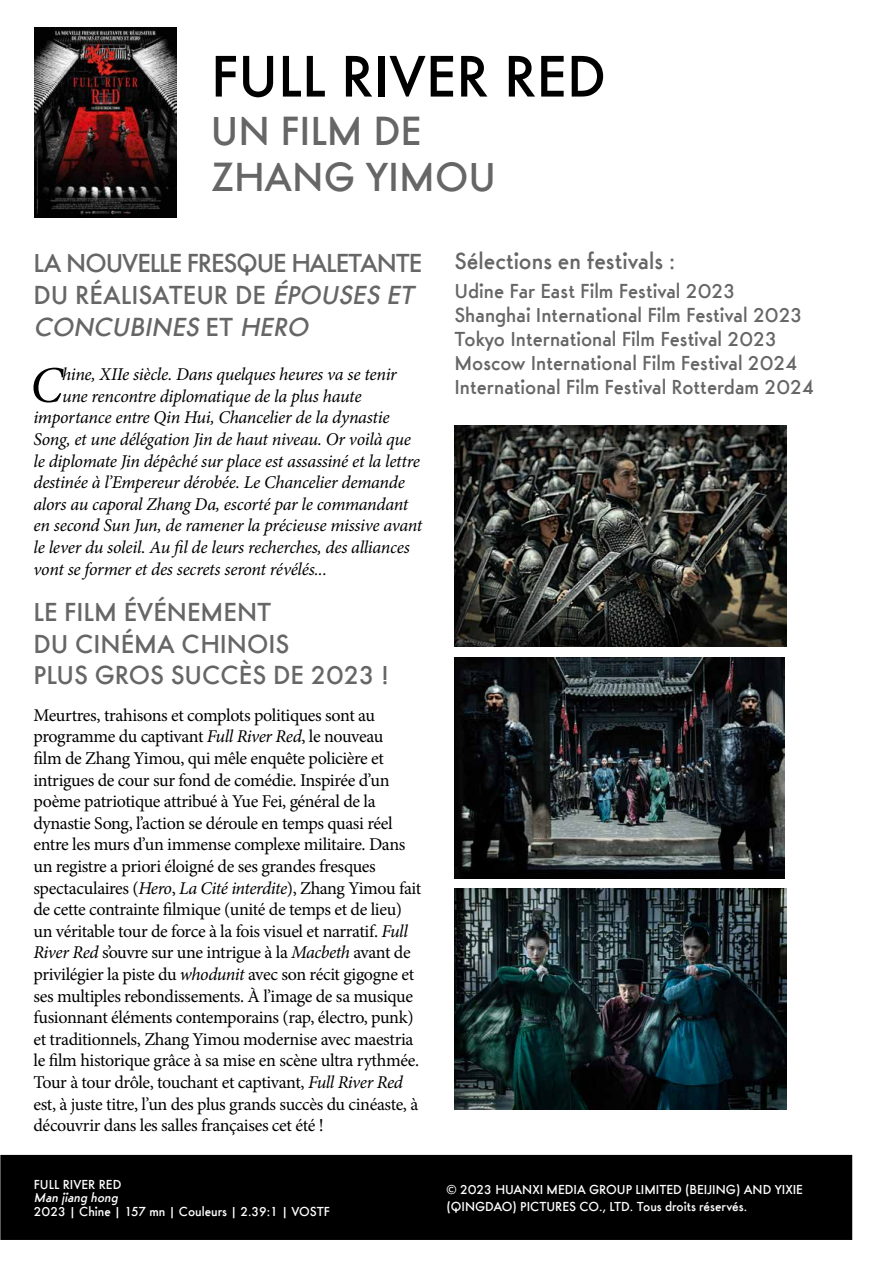
<style>
.page{position:relative;width:893px;height:1263px;background:#fff}
.page>*{position:absolute;margin:0;border:0;box-sizing:border-box;transform-origin:0 0}
.t1{font:500 60.9px "Futura Ridendo";color:#000}
.t2{font:italic 51.3px "Minion Pro";color:#000}
.t3{font:500 42.15px/46.5px "Futura Ridendo";color:#656665}
.t4{font:500 27px/32px "Futura Ridendo";color:#656665;text-align:justify}
.t5{font:500 24px "Futura Ridendo";color:#656665}
.t6{font:500 21px/24px "Futura Ridendo";color:#656665}
.t7{font:18px/21.6px "Minion Pro";letter-spacing:-.02em;color:#000}
.t8{font:italic 18px "Minion Pro";letter-spacing:-.015em;color:#000}
.t9{font:500 13.5px/16.5px "Futura Ridendo";color:#fff}
.t10{font:italic 500 13.5px "Futura Ridendo";color:#fff}
.s1{font-style:italic}
</style>
<div class="page">
<img style="left:455px;top:426px;width:331px;height:221px">
<img style="left:34px;top:28px;width:143px;height:190px">
<img style="left:454px;top:657px;width:330px;height:221px">
<img style="left:454px;top:888px;width:332px;height:221px">
<div style="left:1px;top:1156px;width:850px;height:83px;background:#000"></div>
<div style="left:0;top:1155px;width:852px;height:85px;border:2px solid #000"></div>
<h1 class="t1" style="left:211px;top:41px;width:397px">FULL RIVER RED</h1>
<h3 class="t3" style="left:211px;top:107px;width:287px">UN FILM DE<br>ZHANG YIMOU</h3>
<h3 class="t4" style="left:33px;top:247px;width:390px">LA NOUVELLE FRESQUE HALETANTE DU RÉALISATEUR DE <span class="s1">ÉPOUSES ET CONCUBINES</span> E T <span class="s1">HERO</span></h3>
<h2 class="t2" style="left:30px;top:350px;width:34px">C</h2>
<p class="t8" style="left:62px;top:362px;width:336px">hine, XIIe siècle. Dans quelques heures va se tenir</p>
<p class="t8" style="left:62px;top:384px;width:301px">une rencontre diplomatique de la plus haute</p>
<p class="t8" style="left:33px;top:405px;width:358px">importance entre Qin Hui, Chancelier de la dynastie</p>
<p class="t8" style="left:33px;top:427px;width:379px">Song, et une délégation Jin de haut niveau. Or voilà que</p>
<p class="t8" style="left:33px;top:448px;width:388px">le diplomate Jin dépêché sur place est assassiné et la lettre</p>
<p class="t8" style="left:33px;top:470px;width:373px">destinée à l’Empereur dérobée. Le Chancelier demande</p>
<p class="t8" style="left:33px;top:492px;width:376px">alors au caporal Zhang Da, escorté par le commandant</p>
<p class="t8" style="left:33px;top:513px;width:390px">en second Sun Jun, de ramener la précieuse missive avant</p>
<p class="t8" style="left:33px;top:535px;width:378px">le lever du soleil. Au fil de leurs recherches, des alliances</p>
<p class="t8" style="left:33px;top:556px;width:295px">vont se former et des secrets seront révélés...</p>
<h3 class="t4" style="left:33px;top:596px;width:357px;line-height:31.5px;text-align:left">LE FILM ÉVÉNEMENT<br>DU CINÉMA CHINOIS<br>PLUS GROS SUCCÈS DE 2023 !</h3>
<p class="t7" style="left:33px;top:704px;width:389px">Meurtres, trahisons et complots politiques sont au programme du captivant <span class="s1">Full River Red</span>, le nouveau<br>film de Zhang Yimou, qui mêle enquête policière et intrigues de cour sur fond de comédie. Inspirée d’un poème patriotique attribué à Yue Fei, général de la dynastie Song, l’action se déroule en temps quasi réel entre les murs d’un immense complexe militaire. Dans un registre a priori éloigné de ses grandes fresques spectaculaires (<span class="s1">Hero</span>, <span class="s1">La Cité interdite</span>), Zhang Yimou fait de cette contrainte filmique (unité de temps et de lieu) un véritable tour de force à la fois visuel et narratif. <span class="s1">Full River Red</span> s’ouvre sur une intrigue à la <span class="s1">Macbeth</span> avant de privilégier la piste du <span class="s1">whodunit</span> avec son récit gigogne et ses multiples rebondissements. À l’image de sa musique fusionnant éléments contemporains (rap, électro, punk) et traditionnels, Zhang Yimou modernise avec maestria le film historique grâce à sa mise en scène ultra rythmée.<br>Tour à tour drôle, touchant et captivant, <span class="s1">Full River Red </span>est, à juste titre, l’un des plus grands succès du cinéaste, à découvrir dans les salles françaises cet été !</p>
<p class="t9" style="left:34px;top:1176px;width:89px">FULL RIVER RED</p>
<p class="t10" style="left:34px;top:1190px;width:88px">Man jiang hong</p>
<p class="t9" style="left:34px;top:1203px;width:298px">2023 | Chine | 157 mn | Couleurs | 2.39:1 | VOSTF</p>
<h3 class="t5" style="left:454px;top:247px;width:222px">Sélections en festivals :</h3>
<p class="t6" style="left:454px;top:278px;width:361px">Udine Far East Film Festival 2023<br>Shanghai International Film Festival 2023<br>Tokyo International Film Festival 2023<br>Moscow International Film Festival 2024<br>International Film Festival Rotterdam 2024</p>
<p class="t9" style="left:446px;top:1181px;width:358px">© 2023 HUANXI MEDIA GROUP LIMITED (BEIJING) AND YIXIE (QINGDAO) PICTURES CO., LTD. Tous droits réservés.</p>
</div>
